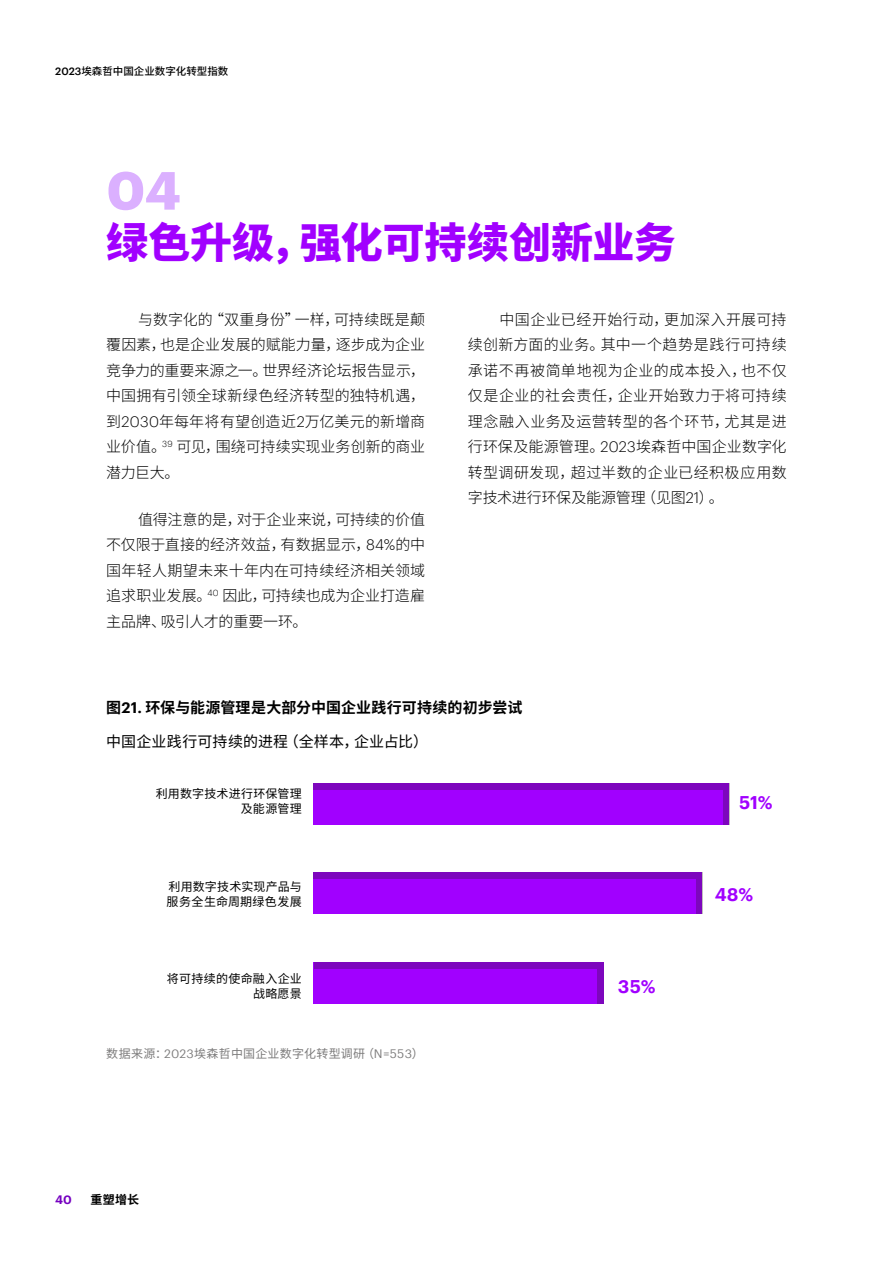
<style>
.page{position:relative;width:893px;height:1263px;background:#fff}
.page>*{position:absolute;margin:0;border:0;box-sizing:border-box;transform-origin:0 0}
.t1{font:700 52.5px "Graphik";color:#dbb0ff}
.t2{font:800 42px "Source Han Sans CN";letter-spacing:-.005em;color:#a100ff}
.t3{font:600 18px "Graphik";color:#a100ff}
.t4{font:300 15px/25.5px "Source Han Sans CN";color:#000;text-align:justify}
.t5{font:700 15px "Source Han Sans CN";letter-spacing:.005em;color:#000}
.t6{font:15px "Source Han Sans CN";letter-spacing:.005em;color:#000}
.t7{font:12px/15px "Source Han Sans CN";letter-spacing:.02em;color:#000;text-align:right}
.t8{font:12px "Source Han Sans CN";letter-spacing:.025em;color:#7c7b7b}
.t9{font:700 12px "Source Han Sans CN";color:#000}
.t10{font:600 12px "Graphik";color:#7500c0}
.t11{font:500 10.5px "Source Han Sans CN";color:#000}
.s1{font-family:"Graphik"}
.s2{font-family:"Graphik";font-weight:600}
</style>
<div class="page">
<div style="left:314px;top:783px;width:415px;height:41px;background:#a100ff"></div>
<div style="left:723px;top:783px;width:6px;height:41px;background:#7d06bd"></div>
<div style="left:314px;top:783px;width:414px;height:6px;background:#7d06bd"></div>
<div style="left:314px;top:873px;width:388px;height:41px;background:#a100ff"></div>
<div style="left:696px;top:873px;width:6px;height:41px;background:#7d06bd"></div>
<div style="left:314px;top:873px;width:387px;height:6px;background:#7d06bd"></div>
<div style="left:314px;top:962px;width:290px;height:41px;background:#a100ff"></div>
<div style="left:598px;top:962px;width:6px;height:41px;background:#7d06bd"></div>
<div style="left:314px;top:962px;width:288px;height:6px;background:#7d06bd"></div>
<p class="t11" style="left:55px;top:65px;width:175px"><span class="s1">2023</span>埃森哲中国企业数字化转型指数</p>
<h1 class="t1" style="left:106px;top:150px;width:76px">04</h1>
<h2 class="t2" style="left:106px;top:219px;width:571px">绿色升级，强化可持续创新业务</h2>
<p class="t4" style="left:106px;top:307px;width:320px;text-indent:32px">与数字化的“双重身份”一样，可持续既是颠覆因素，也是企业发展的赋能力量，逐步成为企业竞争力的重要来源之一。世界经济论坛报告显示，中国拥有引领全球新绿色经济转型的独特机遇，到<span class="s1">2030</span>年每年将有望创造近<span class="s1">2</span>万亿美元的新增商业价值。<sup>39</sup> 可见，围绕可持续实现业务创新的商业潜力巨大。</p>
<p class="t4" style="left:106px;top:507px;width:320px;text-indent:32px">值得注意的是，对于企业来说，可持续的价值不仅限于直接的经济效益，有数据显示，<span class="s1">84%</span>的中国年轻人期望未来十年内在可持续经济相关领域追求职业发展。<sup>40</sup> 因此，可持续也成为企业打造雇主品牌、吸引人才的重要一环。</p>
<p class="t4" style="left:468px;top:307px;width:320px;text-indent:32px">中国企业已经开始行动，更加深入开展可持续创新方面的业务。其中一个趋势是践行可持续承诺不再被简单地视为企业的成本投入，也不仅仅是企业的社会责任，企业开始致力于将可持续理念融入业务及运营转型的各个环节，尤其是进行环保及能源管理。<span class="s1">2023</span>埃森哲中国企业数字化转型调研发现，超过半数的企业已经积极应用数字技术进行环保及能源管理（见图<span class="s1">21</span>）。</p>
<p class="t5" style="left:106px;top:699px;width:418px">图<span class="s2">21.</span> 环保与能源管理是大部分中国企业践行可持续的初步尝试</p>
<p class="t6" style="left:106px;top:733px;width:323px">中国企业践行可持续的进程（全样本，企业占比）</p>
<p class="t7" style="left:156px;top:787px;width:148px">利用数字技术进行环保管理及能源管理</p>
<p class="t7" style="left:167px;top:879px;width:137px;text-align:left">利用数字技术实现产品与服务全生命周期绿色发展</p>
<p class="t7" style="left:167px;top:971px;width:136px">将可持续的使命融入企业战略愿景</p>
<p class="t8" style="left:106px;top:1047px;width:319px">数据来源：<span class="s1">2023</span>埃森哲中国企业数字化转型调研（<span class="s1">N=553</span>）</p>
<p class="t10" style="left:55px;top:1190px;width:18px">40</p>
<p class="t9" style="left:91px;top:1193px;width:50px">重塑增长</p>
<p class="t3" style="left:618px;top:972px;width:39px">35%</p>
<p class="t3" style="left:739px;top:789px;width:35px">51%</p>
<p class="t3" style="left:715px;top:881px;width:40px">48%</p>
</div>
